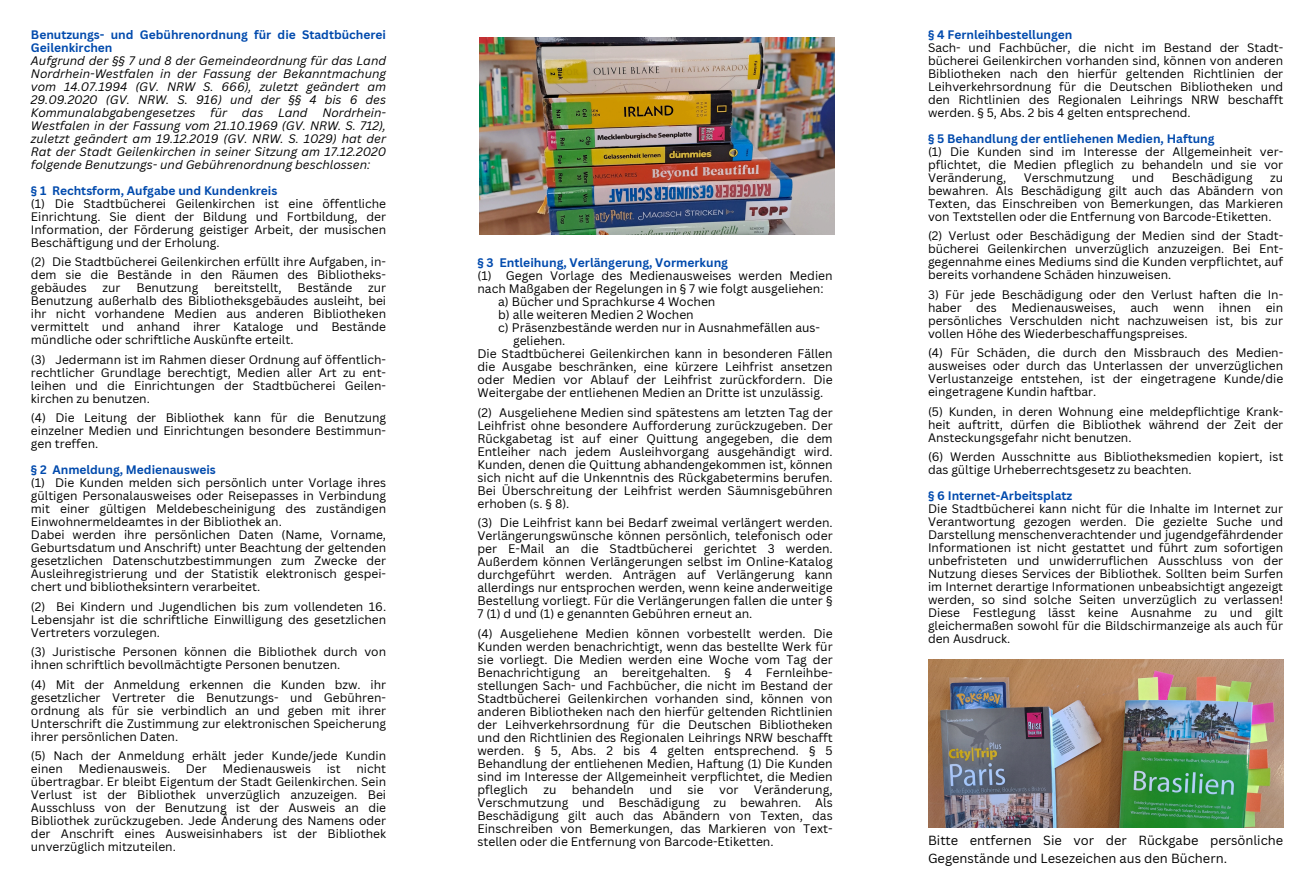
<style>
.page{position:relative;width:1310px;height:889px;background:#fff}
.page>*{position:absolute;margin:0;border:0;box-sizing:border-box;transform-origin:0 0}
.t1{font:12.9px/18px "Canva Sans";color:#000}
.t2{font:12.15px/13px "Canva Sans";color:#000;text-align:justify}
.t3{font:700 12.15px "Canva Sans";color:#004aad}
.t4{font:12px/13px "Canva Sans";color:#000;text-align:justify}
.t5{font:italic 12px/13px "Canva Sans";color:#000}
.s1{font-weight:700;font-style:normal;color:#004aad}
.s2{font-weight:700;color:#004aad}
</style>
<div class="page">
<img style="left:479px;top:38px;width:355px;height:196px">
<img style="left:928px;top:659px;width:355px;height:169px">
<h1 class="t5" style="left:31px;top:27px;width:357px"><span class="s1">Benutzungs- und Gebührenordnung für die Stadtbücherei Geilenkirchen<br></span>Aufgrund der §§ 7 und 8 der Gemeindeordnung für das Land Nordrhein-Westfalen in der Fassung der Bekanntmachung vom 14.07.1994 (GV. NRW S. 666), zuletzt geändert am 29.09.2020 (GV. NRW. S. 916) und der §§ 4 bis 6 des Kommunalabgabengesetzes für das Land Nordrhein-Westfalen in der Fassung vom 21.10.1969 (GV. NRW. S. 712), zuletzt geändert am 19.12.2019 (GV. NRW. S. 1029) hat der Rat der Stadt Geilenkirchen in seiner Sitzung am 17.12.2020 folgende Benutzungs- und Gebührenordnung beschlossen:</h1>
<h1 class="t4" style="left:31px;top:183px;width:357px;text-align:left"><span class="s2">§ 1 Rechtsform, Aufgabe und Kundenkreis<br></span>(1) Die Stadtbücherei Geilenkirchen ist eine öffentliche Einrichtung. Sie dient der Bildung und Fortbildung, der Information, der Förderung geistiger Arbeit, der musischen Beschäftigung und der Erholung.</h1>
<h1 class="t4" style="left:31px;top:255px;width:357px">(2) Die Stadtbücherei Geilenkirchen erfüllt ihre Aufgaben, in&shy;dem sie die Bestände in den Räumen des Bibliotheks&shy;gebäudes</h1>
<h1 class="t4" style="left:103px;top:281px;width:19px">zur</h1>
<h1 class="t4" style="left:136px;top:281px;width:63px">Benutzung</h1>
<h1 class="t4" style="left:214px;top:281px;width:69px">bereitstellt,</h1>
<h1 class="t4" style="left:297px;top:281px;width:56px">Bestände</h1>
<h1 class="t4" style="left:31px;top:281px;width:357px;text-indent:337px">zur Benutzung außerhalb des Bibliotheksgebäudes ausleiht, bei ihr nicht vorhandene Medien aus anderen Bibliotheken vermittelt und anhand ihrer Kataloge und Bestände mündliche oder schriftliche Auskünfte erteilt.</h1>
<h1 class="t4" style="left:31px;top:352px;width:357px">(3) Jedermann ist im Rahmen dieser Ordnung auf öffentlich&shy;rechtlicher Grundlage berechtigt, Medien aller Art zu ent&shy;leihen und die Einrichtungen der Stadtbücherei Geilen&shy;kirchen zu benutzen.</h1>
<h1 class="t4" style="left:31px;top:411px;width:357px">(4) Die Leitung der Bibliothek kann für die Benutzung einzelner Medien und Einrichtungen besondere Bestimmun&shy;gen treffen.</h1>
<h1 class="t4" style="left:31px;top:463px;width:357px;text-align:left"><span class="s2">§ 2 Anmeldung, Medienausweis<br></span>(1) Die Kunden melden sich persönlich unter Vorlage ihres gültigen Personalausweises oder Reisepasses in Verbindung mit einer gültigen Meldebescheinigung des zuständigen Einwohnermeldeamtes in der Bibliothek an.<br>Dabei werden ihre persönlichen Daten (Name, Vorname, Geburtsdatum und Anschrift) unter Beachtung der geltenden gesetzlichen Datenschutzbestimmungen zum Zwecke der Ausleihregistrierung und der Statistik elektronisch gespei&shy;chert und bibliotheksintern verarbeitet.</h1>
<h1 class="t4" style="left:31px;top:599px;width:357px">(2) Bei Kindern und Jugendlichen bis zum vollendeten 16.<br>Lebensjahr ist die schriftliche Einwilligung des gesetzlichen Vertreters vorzulegen.</h1>
<h1 class="t4" style="left:31px;top:645px;width:357px">(3) Juristische Personen können die Bibliothek durch von ihnen schriftlich bevollmächtigte Personen benutzen.</h1>
<h1 class="t4" style="left:31px;top:677px;width:357px">(4) Mit der Anmeldung erkennen die Kunden bzw. ihr gesetzlicher Vertreter die Benutzungs- und Gebühren&shy;ordnung als für sie verbindlich an und geben mit ihrer Unterschrift die Zustimmung zur elektronischen Speicherung ihrer persönlichen Daten.</h1>
<p class="t4" style="left:31px;top:749px;width:357px">(5) Nach der Anmeldung erhält jeder Kunde/jede Kundin einen</p>
<p class="t4" style="left:31px;top:762px;width:357px;text-indent:325px">nicht übertragbar. Er bleibt Eigentum der Stadt Geilenkirchen. Sein Verlust ist der Bibliothek unverzüglich anzuzeigen. Bei Ausschluss von der Benutzung ist der Ausweis an die Bibliothek zurückzugeben. Jede Änderung des Namens oder der Anschrift eines Ausweisinhabers ist der Bibliothek unverzüglich mitzuteilen.</p>
<p class="t4" style="left:78px;top:762px;width:93px">Medienausweis.</p>
<p class="t4" style="left:186px;top:762px;width:22px">Der</p>
<p class="t4" style="left:222px;top:762px;width:90px">Medienausweis</p>
<p class="t4" style="left:327px;top:762px;width:16px">ist</p>
<p class="t3" style="left:477px;top:254px;width:252px">§ 3 Entleihung, Verlängerung, Vormerkung</p>
<p class="t2" style="left:477px;top:269px;width:357px">(1) Gegen Vorlage des Medienausweises werden Medien</p>
<p class="t2" style="left:477px;top:282px;width:347px">nach Maßgaben der Regelungen in § 7 wie folgt ausgeliehen:</p>
<p class="t2" style="left:498px;top:295px;width:219px">a) Bücher und Sprachkurse 4 Wochen</p>
<p class="t2" style="left:498px;top:308px;width:197px">b) alle weiteren Medien 2 Wochen</p>
<p class="t2" style="left:498px;top:321px;width:323px">c) Präsenzbestände werden nur in Ausnahmefällen aus-</p>
<p class="t2" style="left:513px;top:334px;width:54px">geliehen.</p>
<p class="t2" style="left:477px;top:347px;width:357px">Die Stadtbücherei Geilenkirchen kann in besonderen Fällen</p>
<p class="t2" style="left:477px;top:360px;width:357px">die Ausgabe beschränken, eine kürzere Leihfrist ansetzen</p>
<h1 class="t2" style="left:477px;top:373px;width:357px">oder Medien vor Ablauf der Leihfrist zurückfordern. Die<br>Weitergabe der entliehenen Medien an Dritte ist unzulässig.</h1>
<h1 class="t2" style="left:477px;top:405px;width:357px">(2) Ausgeliehene Medien sind spätestens am letzten Tag der Leihfrist ohne besondere Aufforderung zurückzugeben. Der Rückgabetag ist auf einer Quittung angegeben, die dem Entleiher nach jedem Ausleihvorgang ausgehändigt wird.<br>Kunden, denen die Quittung abhandengekommen ist, können sich nicht auf die Unkenntnis des Rückgabetermins berufen.<br>Bei Überschreitung der Leihfrist werden Säumnisgebühren erhoben (s. § 8).</h1>
<h1 class="t2" style="left:477px;top:516px;width:357px">(3) Die Leihfrist kann bei Bedarf zweimal verlängert werden.<br>Verlängerungswünsche können persönlich, telefonisch oder per E-Mail an die Stadtbücherei gerichtet 3 werden.<br>Außerdem können Verlängerungen selbst im Online-Katalog durchgeführt werden. Anträgen auf Verlängerung kann allerdings nur entsprochen werden, wenn keine anderweitige</h1>
<h1 class="t2" style="left:477px;top:594px;width:357px">Bestellung vorliegt. Für die Verlängerungen fallen die unter §<br>7 (1) d und (1) e genannten Gebühren erneut an.</h1>
<h1 class="t2" style="left:477px;top:626px;width:357px">(4) Ausgeliehene Medien können vorbestellt werden. Die Kunden werden benachrichtigt, wenn das bestellte Werk für sie vorliegt. Die Medien werden eine Woche vom Tag der Benachrichtigung an bereitgehalten. § 4 Fernleihbe&shy;stellungen Sach- und Fachbücher, die nicht im Bestand der Stadtbücherei Geilenkirchen vorhanden sind, können von anderen Bibliotheken nach den hierfür geltenden Richtlinien der Leihverkehrsordnung für die Deutschen Bibliotheken</h1>
<h1 class="t2" style="left:477px;top:730px;width:357px">und den Richtlinien des Regionalen Leihrings NRW beschafft werden. § 5, Abs. 2 bis 4 gelten entsprechend. § 5<br>Behandlung der entliehenen Medien, Haftung (1) Die Kunden sind im Interesse der Allgemeinheit verpflichtet, die Medien pfleglich</h1>
<h1 class="t2" style="left:477px;top:782px;width:357px;text-indent:276px">Veränderung, Verschmutzung und Beschädigung zu bewahren. Als Beschädigung gilt auch das Abändern von Texten, das Einschreiben von Bemerkungen, das Markieren von Text&shy;stellen oder die Entfernung von Barcode-Etiketten.</h1>
<h1 class="t2" style="left:543px;top:782px;width:15px">zu</h1>
<h1 class="t2" style="left:572px;top:782px;width:64px">behandeln</h1>
<h1 class="t2" style="left:649px;top:782px;width:24px">und</h1>
<h1 class="t2" style="left:687px;top:782px;width:18px">sie</h1>
<h1 class="t2" style="left:719px;top:782px;width:21px">vor</h1>
<h1 class="t4" style="left:928px;top:27px;width:357px;text-align:left"><span class="s2">§ 4 Fernleihbestellungen<br></span>Sach- und Fachbücher, die nicht im Bestand der Stadt&shy;bücherei Geilenkirchen vorhanden sind, können von anderen Bibliotheken nach den hierfür geltenden Richtlinien der Leihverkehrsordnung für die Deutschen Bibliotheken und den Richtlinien des Regionalen Leihrings NRW beschafft werden. § 5, Abs. 2 bis 4 gelten entsprechend.</h1>
<h1 class="t4" style="left:928px;top:131px;width:357px;text-align:left"><span class="s2">§ 5 Behandlung der entliehenen Medien, Haftung<br></span>(1) Die Kunden sind im Interesse der Allgemeinheit ver&shy;pflichtet, die Medien pfleglich zu behandeln und sie vor Veränderung,</h1>
<h1 class="t4" style="left:1023px;top:170px;width:92px">Verschmutzung</h1>
<h1 class="t4" style="left:1131px;top:170px;width:24px">und</h1>
<h1 class="t4" style="left:1171px;top:170px;width:82px">Beschädigung</h1>
<h1 class="t4" style="left:928px;top:170px;width:357px;text-indent:342px">zu bewahren. Als Beschädigung gilt auch das Abändern von Texten, das Einschreiben von Bemerkungen, das Markieren von Textstellen oder die Entfernung von Barcode-Etiketten.</h1>
<h1 class="t4" style="left:928px;top:229px;width:357px">(2) Verlust oder Beschädigung der Medien sind der Stadt&shy;bücherei Geilenkirchen unverzüglich anzuzeigen. Bei Ent&shy;gegennahme eines Mediums sind die Kunden verpflichtet, auf bereits vorhandene Schäden hinzuweisen.</h1>
<h1 class="t4" style="left:928px;top:287px;width:357px">3) Für jede Beschädigung oder den Verlust haften die In&shy;haber des Medienausweises, auch wenn ihnen ein persönliches Verschulden nicht nachzuweisen ist, bis zur vollen Höhe des Wiederbeschaffungspreises.</h1>
<h1 class="t4" style="left:928px;top:346px;width:357px">(4) Für Schäden, die durch den Missbrauch des Medien&shy;ausweises oder durch das Unterlassen der unverzüglichen Verlustanzeige entstehen, ist der eingetragene Kunde/die eingetragene Kundin haftbar.</h1>
<h1 class="t4" style="left:928px;top:404px;width:357px">(5) Kunden, in deren Wohnung eine meldepflichtige Krank&shy;heit auftritt, dürfen die Bibliothek während der Zeit der Ansteckungsgefahr nicht benutzen.</h1>
<h1 class="t4" style="left:928px;top:450px;width:357px">(6) Werden Ausschnitte aus Bibliotheksmedien kopiert, ist das gültige Urheberrechtsgesetz zu beachten.</h1>
<h1 class="t4" style="left:928px;top:489px;width:357px;text-align:left"><span class="s2">§ 6 Internet-Arbeitsplatz<br></span>Die Stadtbücherei kann nicht für die Inhalte im Internet zur Verantwortung gezogen werden. Die gezielte Suche und Darstellung menschenverachtender und jugendgefährdender Informationen ist nicht gestattet und führt zum sofortigen unbefristeten und unwiderruflichen Ausschluss von der Nutzung dieses Services der Bibliothek. Sollten beim Surfen im Internet derartige Informationen unbeabsichtigt angezeigt werden, so sind solche Seiten unverzüglich zu verlassen!<br>Diese Festlegung lässt keine Ausnahme zu und gilt gleichermaßen sowohl für die Bildschirmanzeige als auch für den Ausdruck.</h1>
<h1 class="t1" style="left:928px;top:831px;width:357px">Bitte entfernen Sie vor der Rückgabe persönliche<br>Gegenstände und Lesezeichen aus den Büchern.</h1>
</div>
